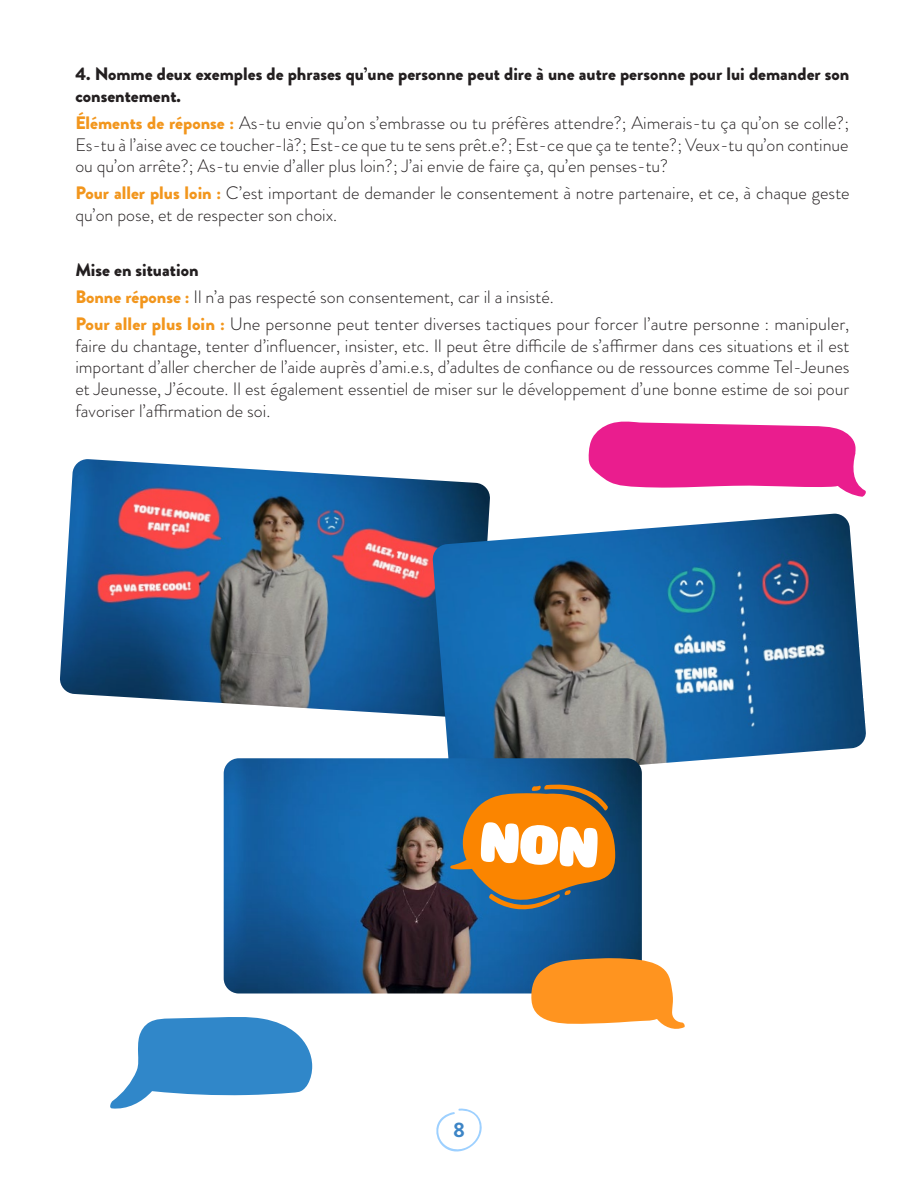
<style>
.page{position:relative;width:918px;height:1188px;background:#fff}
.page>*{position:absolute;margin:0;border:0;box-sizing:border-box;transform-origin:0 0}
.t1{font:700 21px "Brandon Grotesque";color:#3d85c6}
.t2{font:300 18px/21.6px "Brandon Grotesque";color:#231f20;text-align:justify}
.t3{font:900 18px/21.6px "Brandon Grotesque";color:#231f20}
.s1{font-weight:900;color:#f2961d}
</style>
<div class="page">
<svg style="left:436px;top:1108px;width:46px;height:44px"></svg>
<img style="left:60px;top:459px;width:430px;height:257px">
<img style="left:432px;top:514px;width:434px;height:251px">
<svg style="left:110px;top:1017px;width:202px;height:92px"></svg>
<svg style="left:588px;top:421px;width:278px;height:76px"></svg>
<img style="left:224px;top:758px;width:418px;height:236px">
<svg style="left:529px;top:958px;width:156px;height:71px"></svg>
<svg style="left:450px;top:784px;width:165px;height:126px;background:#ac7734"></svg>
<p class="t3" style="left:75px;top:63px;width:776px">4. Nomme deux exemples de phrases qu’une personne peut dire à une autre personne pour lui demander son consentement.</p>
<p class="t2" style="left:75px;top:112px;width:775px"><span class="s1">Éléments de réponse :</span> As-tu envie qu’on s’embrasse ou tu préfères attendre?; Aimerais-tu ça qu’on se colle?; Es-tu à l’aise avec ce toucher-là?; Est-ce que tu te sens prêt.e?; Est-ce que ça te tente?; Veux-tu qu’on continue ou qu’on arrête?; As-tu envie d’aller plus loin?; J’ai envie de faire ça, qu’en penses-tu?</p>
<p class="t2" style="left:75px;top:183px;width:776px"><span class="s1">Pour aller plus loin :</span> C’est important de demander le consentement à notre partenaire, et ce, à chaque geste qu’on pose, et de respecter son choix.</p>
<p class="t3" style="left:75px;top:259px;width:125px">Mise en situation</p>
<p class="t2" style="left:75px;top:286px;width:480px"><span class="s1">Bonne réponse :</span> Il n’a pas respecté son consentement, car il a insisté.</p>
<p class="t2" style="left:75px;top:313px;width:776px"><span class="s1">Pour aller plus loin :</span> Une personne peut tenter diverses tactiques pour forcer l’autre personne : manipuler, faire du chantage, tenter d’influencer, insister, etc. Il peut être difficile de s’affirmer dans ces situations et il est important d’aller chercher de l’aide auprès d’ami.e.s, d’adultes de confiance ou de ressources comme Tel-Jeunes et Jeunesse, J’écoute. Il est également essentiel de miser sur le développement d’une bonne estime de soi pour favoriser l’affirmation de soi.</p>
<p class="t1" style="left:453px;top:1115px;width:13px">8</p>
</div>
